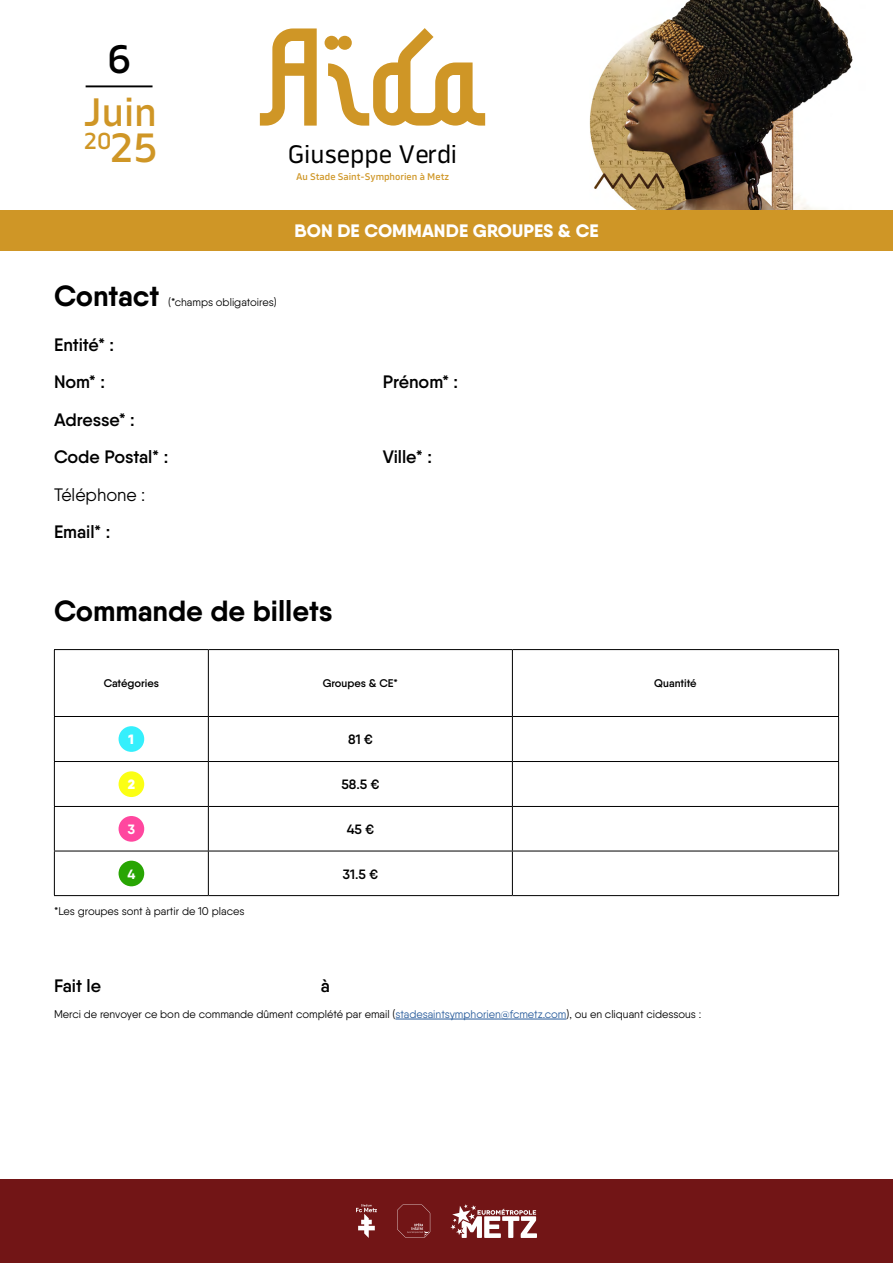
<style>
.page{position:relative;width:893px;height:1263px;background:#fff}
.page>*{position:absolute;margin:0;border:0;box-sizing:border-box;transform-origin:0 0}
.t1{font:500 41.25px "Serca";color:#cf9626}
.t2{font:500 41.25px "Serca";color:#000}
.t3{font:700 29.1px "Qanelas";color:#000}
.t4{font:26.4px "Serca";color:#000}
.t5{font:500 24px "Serca";color:#cf9626}
.t6{font:600 18px "Qanelas";color:#000}
.t7{font:800 18px "Qanelas";letter-spacing:.005em;color:#fff}
.t8{font:18px "Qanelas";color:#000}
.t9{font:600 13.5px "Qanelas";color:#000}
.t10{font:900 13.5px "Qanelas";color:#fff}
.t11{font:700 13.5px "Qanelas";color:#fff}
.t12{font:11.1px "Qanelas";color:#000}
.t13{font:600 11.1px "Qanelas";color:#000}
.t14{font:500 10.05px "Serca";color:#cf9626}
.s1{font-size:42.6px}
.s2{font-weight:700;font-size:29.1px}
.s3{color:#275b9b}
</style>
<div class="page">
<img style="left:590px;top:0;width:263px;height:210px">
<svg style="left:260px;top:28px;width:57px;height:98px"></svg>
<svg style="left:325px;top:28px;width:160px;height:98px"></svg>
<hr style="left:86px;top:85px;width:67px;height:2px;background:#000">
<div style="left:0;top:210px;width:893px;height:40px;background:#cf9626"></div>
<div style="left:0;top:1179px;width:893px;height:84px;background:#721516"></div>
<svg style="left:397px;top:1204px;width:33px;height:33px"></svg>
<svg style="left:450px;top:1204px;width:87px;height:34px"></svg>
<svg style="left:356px;top:1204px;width:21px;height:34px"></svg>
<div style="left:119px;top:726px;width:25px;height:26px;background:#35effc;border-radius:50%"></div>
<div style="left:119px;top:771px;width:25px;height:26px;background:#fbff14;border-radius:50%"></div>
<div style="left:119px;top:816px;width:25px;height:26px;background:#ff479f;border-radius:50%"></div>
<div style="left:119px;top:861px;width:25px;height:25px;background:#28a503;border-radius:50%"></div>
<hr style="left:54px;top:716px;width:154px;height:1px;background:#000">
<hr style="left:208px;top:716px;width:304px;height:1px;background:#000">
<hr style="left:512px;top:716px;width:327px;height:1px;background:#000">
<hr style="left:208px;top:649px;width:304px;height:1px;background:#000">
<hr style="left:208px;top:895px;width:304px;height:1px;background:#000">
<hr style="left:54px;top:761px;width:154px;height:1px;background:#000">
<hr style="left:208px;top:761px;width:304px;height:1px;background:#000">
<hr style="left:512px;top:761px;width:327px;height:1px;background:#000">
<hr style="left:54px;top:806px;width:154px;height:1px;background:#000">
<hr style="left:208px;top:806px;width:304px;height:1px;background:#000">
<hr style="left:512px;top:806px;width:327px;height:1px;background:#000">
<hr style="left:54px;top:851px;width:154px;height:1px;background:#000">
<hr style="left:208px;top:851px;width:304px;height:1px;background:#000">
<hr style="left:512px;top:851px;width:327px;height:1px;background:#000">
<hr style="left:512px;top:649px;width:327px;height:1px;background:#000">
<hr style="left:512px;top:650px;width:1px;height:66px;background:#000">
<hr style="left:838px;top:650px;width:1px;height:66px;background:#000">
<hr style="left:512px;top:717px;width:1px;height:44px;background:#000">
<hr style="left:838px;top:717px;width:1px;height:44px;background:#000">
<hr style="left:512px;top:762px;width:1px;height:44px;background:#000">
<hr style="left:838px;top:762px;width:1px;height:44px;background:#000">
<hr style="left:512px;top:807px;width:1px;height:44px;background:#000">
<hr style="left:838px;top:807px;width:1px;height:44px;background:#000">
<hr style="left:512px;top:851px;width:1px;height:44px;background:#000">
<hr style="left:838px;top:851px;width:1px;height:44px;background:#000">
<hr style="left:512px;top:895px;width:327px;height:1px;background:#000">
<hr style="left:54px;top:649px;width:154px;height:1px;background:#000">
<hr style="left:54px;top:650px;width:1px;height:66px;background:#000">
<hr style="left:208px;top:650px;width:1px;height:66px;background:#000">
<hr style="left:54px;top:717px;width:1px;height:44px;background:#000">
<hr style="left:208px;top:717px;width:1px;height:44px;background:#000">
<hr style="left:54px;top:762px;width:1px;height:44px;background:#000">
<hr style="left:208px;top:762px;width:1px;height:44px;background:#000">
<hr style="left:54px;top:807px;width:1px;height:44px;background:#000">
<hr style="left:208px;top:807px;width:1px;height:44px;background:#000">
<hr style="left:54px;top:851px;width:1px;height:44px;background:#000">
<hr style="left:208px;top:851px;width:1px;height:44px;background:#000">
<hr style="left:54px;top:895px;width:154px;height:1px;background:#000">
<hr style="left:395px;top:1019px;width:171px;height:1px;background:#275b9b">
<h1 class="t2" style="left:107px;top:35px;width:26px">6</h1>
<h1 class="t1" style="left:84px;top:88px;width:75px">Juin</h1>
<h3 class="t5" style="left:84px;top:127px;width:75px">20<span class="s1">25</span></h3>
<h3 class="t4" style="left:288px;top:138px;width:171px">Giuseppe Verdi</h3>
<p class="t14" style="left:296px;top:170px;width:155px">Au Stade Saint-Symphorien à Metz</p>
<h3 class="t7" style="left:294px;top:219px;width:306px">BON DE COMMANDE GROUPES &amp; CE</h3>
<p class="t12" style="left:54px;top:296px;width:224px"><span class="s2">Contact</span> (*champs obligatoires)</p>
<h3 class="t6" style="left:54px;top:333px;width:62px">Entité* :</h3>
<h3 class="t6" style="left:54px;top:370px;width:53px">Nom* :</h3>
<h3 class="t6" style="left:383px;top:371px;width:77px">Prénom* :</h3>
<h3 class="t6" style="left:54px;top:408px;width:82px">Adresse* :</h3>
<h3 class="t6" style="left:54px;top:446px;width:116px">Code Postal* :</h3>
<h3 class="t6" style="left:383px;top:446px;width:51px">Ville* :</h3>
<h3 class="t8" style="left:54px;top:483px;width:93px">Téléphone :</h3>
<h3 class="t6" style="left:54px;top:520px;width:58px">Email* :</h3>
<h2 class="t3" style="left:54px;top:592px;width:280px">Commande de billets</h2>
<p class="t13" style="left:104px;top:677px;width:57px">Catégories</p>
<p class="t13" style="left:323px;top:677px;width:77px">Groupes &amp; CE*</p>
<p class="t13" style="left:654px;top:677px;width:44px">Quantité</p>
<p class="t10" style="left:129px;top:731px;width:7px">1</p>
<p class="t9" style="left:348px;top:731px;width:26px">81 €</p>
<p class="t10" style="left:128px;top:776px;width:9px">2</p>
<p class="t9" style="left:341px;top:776px;width:39px">58.5 €</p>
<p class="t11" style="left:128px;top:821px;width:9px">3</p>
<p class="t9" style="left:347px;top:821px;width:29px">45 €</p>
<p class="t11" style="left:127px;top:865px;width:9px">4</p>
<p class="t9" style="left:343px;top:866px;width:37px">31.5 €</p>
<p class="t12" style="left:54px;top:904px;width:192px">*Les groupes sont à partir de 10 places</p>
<h3 class="t6" style="left:54px;top:974px;width:49px">Fait le</h3>
<p class="t12" style="left:54px;top:1007px;width:649px">Merci de renvoyer ce bon de commande dûment complété par email (<span class="s3">stadesaintsymphorien@fcmetz.com</span>), ou en cliquant cidessous :</p>
<h3 class="t6" style="left:321px;top:974px;width:11px">à</h3>
</div>
